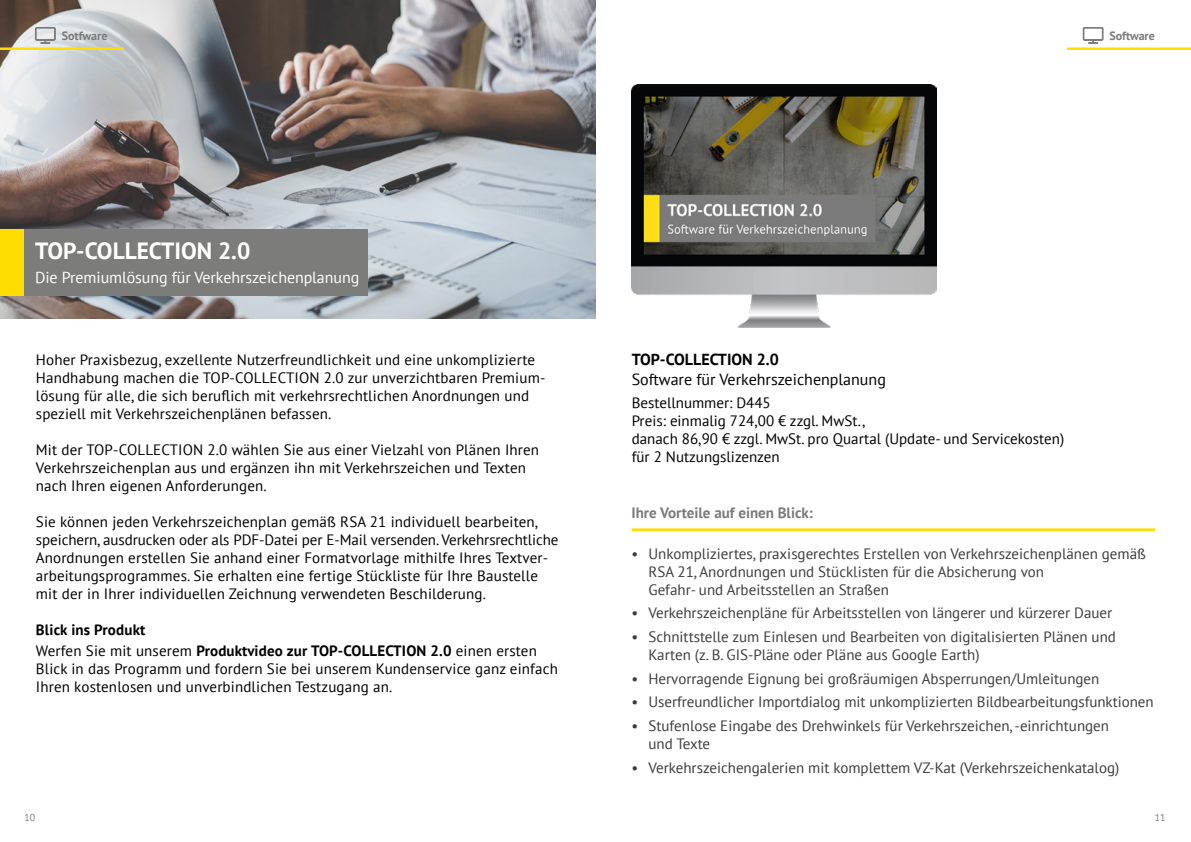
<style>
.page{position:relative;width:1191px;height:842px;background:#fff}
.page>*{position:absolute;margin:0;border:0;box-sizing:border-box;transform-origin:0 0}
.t1{font:700 23.4px "PT Sans";color:#fff}
.t2{font:16px "PT Sans";letter-spacing:-.005em;color:#fff}
.t3{font:16px "PT Sans";color:#000}
.t4{font:700 16px "PT Sans";color:#000}
.t5{font:15px/18px "PT Sans";letter-spacing:.01em;color:#000}
.t6{font:15px/18px "PT Sans";color:#3c3c3b}
.t7{font:700 15px/20.8px "PT Sans";letter-spacing:.01em;color:#000}
.t8{font:700 15px "PT Sans";color:#7c7b7b}
.t9{font:700 12px "PT Sans";color:#7c7b7b}
.t10{font:10px "PT Sans";color:#7c7b7b}
.s1{font-weight:400}
</style>
<div class="page">
<hr style="left:1067px;top:47px;width:124px;height:3px;background:#fd0">
<svg style="left:1082px;top:27px;width:21px;height:17px"></svg>
<hr style="left:631px;top:528px;width:524px;height:3px;background:#fd0">
<img style="left:0;top:0;width:595px;height:319px">
<div style="left:6px;top:229px;width:362px;height:67px;background:#7c7c7b"></div>
<div style="left:0;top:229px;width:24px;height:67px;background:#fd0"></div>
<img style="left:632px;top:85px;width:304px;height:242px">
<hr style="left:0;top:47px;width:124px;height:3px;background:#fd0">
<svg style="left:35px;top:27px;width:21px;height:17px"></svg>
<p class="t9" style="left:62px;top:27px;width:47px">Sotfware</p>
<p class="t9" style="left:1109px;top:27px;width:47px">Software</p>
<h1 class="t1" style="left:35px;top:235px;width:217px">TOP-COLLECTION 2.0</h1>
<p class="t2" style="left:35px;top:267px;width:326px">Die Premiumlösung für Verkehrszeichenplanung</p>
<p class="t5" style="left:36px;top:350px;width:511px">Hoher Praxisbezug, exzellente Nutzerfreundlichkeit und eine unkomplizierte Handhabung machen die TOP-COLLECTION 2.0 zur unverzichtbaren Premium&shy;lösung für alle, die sich beruflich mit verkehrsrechtlichen Anordnungen und speziell mit Verkehrszeichenplänen befassen.</p>
<p class="t5" style="left:36px;top:440px;width:505px">Mit der TOP-COLLECTION 2.0 wählen Sie aus einer Vielzahl von Plänen Ihren<br>Verkehrszeichenplan aus und ergänzen ihn mit Verkehrszeichen und Texten nach Ihren eigenen Anforderungen.</p>
<p class="t5" style="left:36px;top:512px;width:524px">Sie können jeden Verkehrszeichenplan gemäß RSA 21 individuell bearbeiten, speichern, ausdrucken oder als PDF-Datei per E-Mail versenden. Verkehrsrechtliche Anordnungen erstellen Sie anhand einer Formatvorlage mithilfe Ihres Textver&shy;arbeitungsprogrammes. Sie erhalten eine fertige Stückliste für Ihre Baustelle mit der in Ihrer individuellen Zeichnung verwendeten Beschilderung.</p>
<p class="t7" style="left:36px;top:619px;width:502px">Blick ins Produkt<br><span class="s1">Werfen Sie mit unserem</span> Produktvideo zur TOP-COLLECTION 2.0 <span class="s1">einen ersten</span></p>
<p class="t5" style="left:36px;top:659px;width:523px">Blick in das Programm und fordern Sie bei unserem Kundenservice ganz einfach<br>Ihren kostenlosen und unverbindlichen Testzugang an.</p>
<p class="t4" style="left:632px;top:349px;width:149px">TOP-COLLECTION 2.0</p>
<p class="t3" style="left:632px;top:369px;width:256px">Software für Verkehrszeichenplanung</p>
<p class="t5" style="left:632px;top:394px;width:434px">Bestellnummer: D445<br>Preis: einmalig 724,00 € zzgl. MwSt.,<br>danach 86,90 € zzgl. MwSt. pro Quartal (Update- und Servicekosten) für 2 Nutzungslizenzen</p>
<p class="t8" style="left:631px;top:503px;width:183px">Ihre Vorteile auf einen Blick:</p>
<p class="t6" style="left:648px;top:544px;width:499px;text-indent:-17px">• Unkompliziertes, praxisgerechtes Erstellen von Verkehrszeichenplänen gemäß<br>RSA 21, Anordnungen und Stücklisten für die Absicherung von<br>Gefahr- und Arbeitsstellen an Straßen</p>
<p class="t6" style="left:631px;top:604px;width:482px">• Verkehrszeichenpläne für Arbeitsstellen von längerer und kürzerer Dauer</p>
<p class="t6" style="left:648px;top:627px;width:469px;text-indent:-17px">• Schnittstelle zum Einlesen und Bearbeiten von digitalisierten Plänen und<br>Karten (z. B. GIS-Pläne oder Pläne aus Google Earth)</p>
<p class="t6" style="left:631px;top:669px;width:469px">• Hervorragende Eignung bei großräumigen Absperrungen/Umleitungen</p>
<p class="t6" style="left:631px;top:693px;width:523px">• Userfreundlicher Importdialog mit unkomplizierten Bildbearbeitungsfunktionen</p>
<p class="t6" style="left:648px;top:716px;width:462px;text-indent:-17px">• Stufenlose Eingabe des Drehwinkels für Verkehrszeichen, -einrichtungen und Texte</p>
<p class="t6" style="left:631px;top:758px;width:489px">• Verkehrszeichengalerien mit komplettem VZ-Kat (Verkehrszeichenkatalog)</p>
<p class="t10" style="left:25px;top:811px;width:12px">10</p>
<p class="t10" style="left:1154px;top:811px;width:12px">11</p>
</div>
